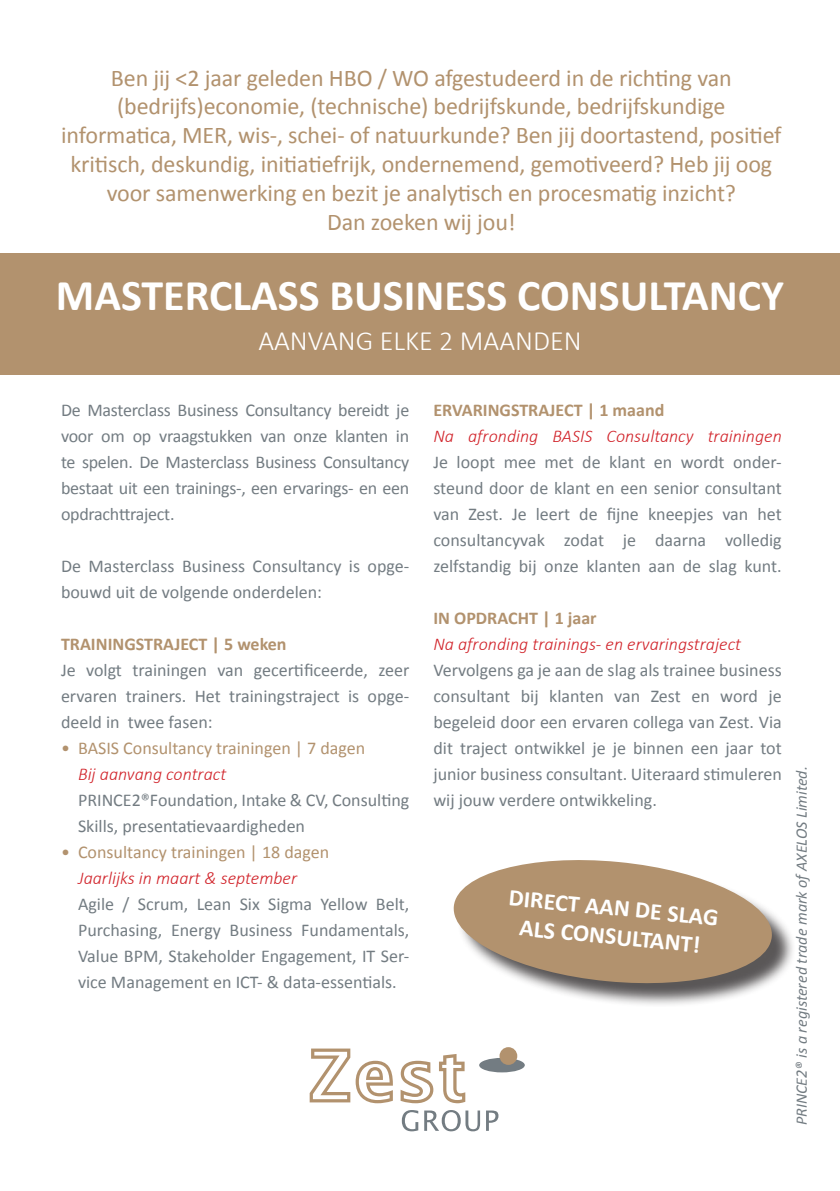
<style>
.page{position:relative;width:840px;height:1191px;background:#fff}
.page>*{position:absolute;margin:0;border:0;box-sizing:border-box;transform-origin:0 0}
.t1{font:700 44px "Calibri";color:#fff}
.t2{font:300 28px "Calibri";color:#fff}
.t3{font:24px/28.8px "Calibri";letter-spacing:-.005em;color:#b2926e;text-align:center}
.t4{font:700 24px "Calibri";color:#fff}
.t5{font:18px/26px "Calibri";color:#737c82;text-align:justify}
.t6{font:18px/26px "Calibri";color:#b2926e}
.t7{font:700 18px "Calibri";color:#b2926e}
.t8{font:italic 300 18px "Calibri";color:#d1232a}
.t9{font:italic 16px "Calibri";color:#737c82}
.s1{font-weight:300;font-style:italic;color:#d1232a}
</style>
<div class="page">
<svg style="left:401px;top:1110px;width:17px;height:21px"></svg>
<svg style="left:424px;top:1110px;width:74px;height:21px"></svg>
<svg style="left:309px;top:1048px;width:83px;height:55px"></svg>
<svg style="left:400px;top:1054px;width:65px;height:49px"></svg>
<div style="left:479px;top:1058px;width:45px;height:14px;background:#737c82;border-radius:50%"></div>
<div style="left:499px;top:1047px;width:18px;height:18px;background:#b2926e;border-radius:50%"></div>
<div style="left:0;top:253px;width:839px;height:121px;background:#b2926e"></div>
<div style="left:456px;top:863px;width:339px;height:145px;background:#231f20;opacity:.75"></div>
<svg style="left:453px;top:860px;width:321px;height:129px;fill:#b2926e"></svg>
<p class="t3" style="left:111px;top:63px;width:622px">Ben jij &lt;2 jaar geleden HBO / WO afgestudeerd in de richting van</p>
<p class="t3" style="left:61px;top:92px;width:721px">(bedrijfs)economie, (technische) bedrijfskunde, bedrijfskundige informatica, MER, wis-, schei- of natuurkunde? Ben jij doortastend, positief kritisch, deskundig, initiatiefrijk, ondernemend, gemotiveerd? Heb jij oog voor samenwerking en bezit je analytisch en procesmatig inzicht?</p>
<p class="t3" style="left:327px;top:207px;width:190px">Dan zoeken wij jou!</p>
<p class="t1" style="left:56px;top:267px;width:729px">MASTERCLASS BUSINESS CONSULTANCY</p>
<p class="t2" style="left:258px;top:323px;width:324px">AANVANG ELKE 2 MAANDEN</p>
<p class="t5" style="left:61px;top:397px;width:349px">De Masterclass Business Consultancy bereidt je voor om op vraagstukken van onze klanten in te spelen. De Masterclass Business Consultancy bestaat uit een trainings-, een ervarings- en een opdrachttraject.</p>
<p class="t5" style="left:61px;top:553px;width:349px">De Masterclass Business Consultancy is opge&shy;bouwd uit de volgende onderdelen:</p>
<p class="t7" style="left:61px;top:632px;width:227px">TRAININGSTRAJECT | 5 weken</p>
<p class="t5" style="left:61px;top:657px;width:350px">Je volgt trainingen van gecertificeerde, zeer ervaren trainers. Het trainingstraject is opge&shy;deeld in twee fasen:</p>
<p class="t6" style="left:78px;top:735px;width:288px;text-indent:-17px">• BASIS Consultancy trainingen | 7 dagen<br><span class="s1">Bij aanvang contract</span></p>
<p class="t5" style="left:78px;top:787px;width:332px">PRINCE2®Foundation, Intake &amp; CV, Consulting<br>Skills, presentatievaardigheden</p>
<p class="t6" style="left:78px;top:839px;width:252px;text-indent:-17px">• Consultancy trainingen | 18 dagen<br><span class="s1">Jaarlijks in maart &amp; september</span></p>
<p class="t5" style="left:78px;top:891px;width:332px">Agile / Scrum, Lean Six Sigma Yellow Belt, Purchasing, Energy Business Fundamentals, Value BPM, Stakeholder Engagement, IT Ser&shy;vice Management en ICT- &amp; data-essentials.</p>
<p class="t7" style="left:433px;top:398px;width:232px">ERVARINGSTRAJECT | 1 maand</p>
<p class="t5" style="left:433px;top:423px;width:350px"><span class="s1">Na afronding BASIS Consultancy trainingen </span>Je loopt mee met de klant en wordt onder&shy;steund door de klant en een senior consultant van Zest. Je leert de fijne kneepjes van het consultancyvak zodat je daarna volledig zelfstandig bij onze klanten aan de slag kunt.</p>
<p class="t7" style="left:433px;top:606px;width:165px">IN OPDRACHT | 1 jaar</p>
<p class="t8" style="left:433px;top:632px;width:309px">Na afronding trainings- en ervaringstraject</p>
<p class="t5" style="left:433px;top:657px;width:350px">Vervolgens ga je aan de slag als trainee business consultant bij klanten van Zest en word je begeleid door een ervaren collega van Zest. Via dit traject ontwikkel je je binnen een jaar tot junior business consultant. Uiteraard stimuleren wij jouw verdere ontwikkeling.</p>
<p class="t4" style="left:510px;top:882px;width:212px;rotate:5deg">DIRECT AAN DE SLAG</p>
<p class="t4" style="left:520px;top:912px;width:183px;rotate:5deg">ALS CONSULTANT!</p>
<p class="t9" style="left:790px;top:1125px;width:360px;rotate:-90deg">PRINCE2® is a registered trade mark ofAXELOS Limited.</p>
</div>
